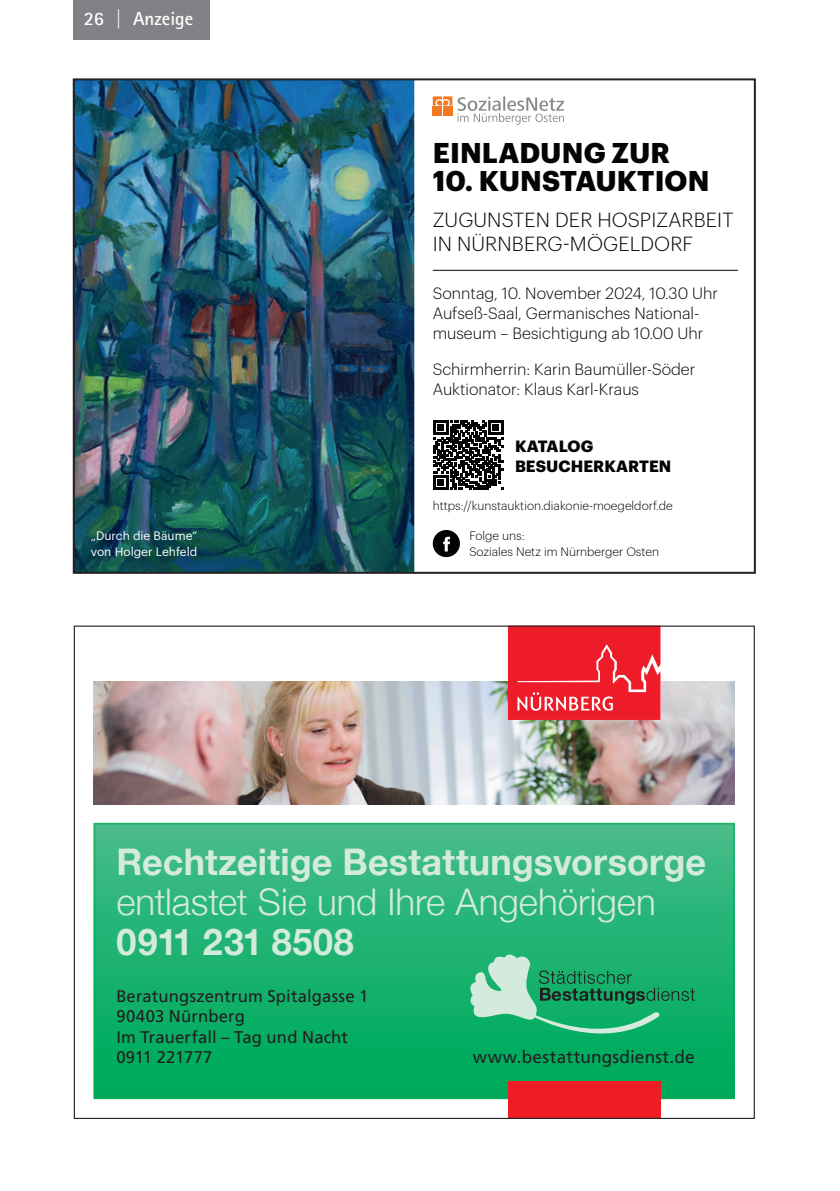
<style>
.page{position:relative;width:840px;height:1191px;background:#fff}
.page>*{position:absolute;margin:0;border:0;box-sizing:border-box;transform-origin:0 0}
.t1{font:700 36.8px "Helvetica Neue";letter-spacing:.005em;color:#d3eadd}
.t2{font:300 36.8px "Helvetica Neue";letter-spacing:-.005em;color:#d3eadd}
.t3{font:700 28px "Graphik";letter-spacing:.005em;color:#030505}
.t4{font:300 20px/24px "Graphik";letter-spacing:.005em;color:#030505}
.t5{font:700 19px "Rotis Sans Serif Std";color:#fff}
.t6{font:17.6px "Frutiger LT Std";letter-spacing:.015em;color:#231f20}
.t7{font:17px/20.2px "Frutiger LT Std";letter-spacing:.01em;color:#231f20}
.t8{font:300 16px/20px "Graphik";color:#030505}
.t9{font:700 16px/20px "Graphik";letter-spacing:.005em;color:#030505}
.t10{font:300 12px/16px "Graphik";color:#030505}
.t11{font:12px/16px "Graphik";color:#fff}
</style>
<div class="page">
<div style="left:74px;top:0;width:136px;height:40px;background:#808285"></div>
<img style="left:76px;top:81px;width:338px;height:490px">
<hr style="left:432px;top:270px;width:305px;height:1px;background:#030505">
<svg style="left:433px;top:420px;width:70px;height:70px"></svg>
<svg style="left:432px;top:96px;width:131px;height:29px"></svg>
<div style="left:432px;top:107px;width:10px;height:9px;background:#f47922"></div>
<div style="left:443px;top:107px;width:9px;height:9px;background:#f47922"></div>
<svg style="left:432px;top:530px;width:27px;height:27px"></svg>
<img style="left:90px;top:529px;width:117px;height:39px">
<div style="left:73px;top:78px;width:682px;height:496px;border:2px solid #231f20"></div>
<img style="left:94px;top:681px;width:640px;height:123px">
<svg style="left:94px;top:823px;width:640px;height:275px;background:#20b372"></svg>
<div style="left:507px;top:1081px;width:153px;height:38px;background:#ee1d23"></div>
<svg style="left:465px;top:950px;width:229px;height:103px;background:#2db176"></svg>
<svg style="left:507px;top:627px;width:153px;height:93px;background:#ee313c"></svg>
<p class="t5" style="left:84px;top:6px;width:111px">26 | Anzeige</p>
<p class="t11" style="left:91px;top:526px;width:108px">„Durch die Bäume“ von Holger Lehfeld</p>
<h2 class="t3" style="left:432px;top:131px;width:239px">EINLADUNG ZUR</h2>
<h2 class="t3" style="left:432px;top:159px;width:278px">10. KUNSTAUKTION</h2>
<p class="t4" style="left:432px;top:206px;width:302px">ZUGUNSTEN DER HOSPIZARBEIT<br>IN NÜRNBERG-MÖGELDORF</p>
<p class="t8" style="left:432px;top:282px;width:286px">Sonntag, 10. November 2024, 10.30 Uhr<br>Aufseß-Saal, Germanisches National&shy;museum – Besichtigung ab 10.00 Uhr</p>
<p class="t8" style="left:432px;top:358px;width:264px">Schirmherrin: Karin Baumüller-Söder<br>Auktionator: Klaus Karl-Kraus</p>
<p class="t9" style="left:514px;top:434px;width:158px">KATALOG<br>BESUCHERKARTEN</p>
<p class="t10" style="left:432px;top:497px;width:241px">https://kunstauktion.diakonie-moegeldorf.de</p>
<p class="t10" style="left:469px;top:526px;width:191px">Folge uns:<br>Soziales Netz im Nürnberger Osten</p>
<h1 class="t1" style="left:116px;top:833px;width:591px">Rechtzeitige Bestattungsvorsorge</h1>
<h1 class="t2" style="left:116px;top:872px;width:540px">entlastet Sie und Ihre Angehörigen</h1>
<h1 class="t1" style="left:116px;top:912px;width:239px">0911 231 8508</h1>
<p class="t7" style="left:116px;top:986px;width:253px">Beratungszentrum Spitalgasse 1<br>90403 Nürnberg<br>Im Trauerfall – Tag und Nacht<br>0911 221777</p>
<p class="t6" style="left:472px;top:1046px;width:223px">www.bestattungsdienst.de</p>
</div>
